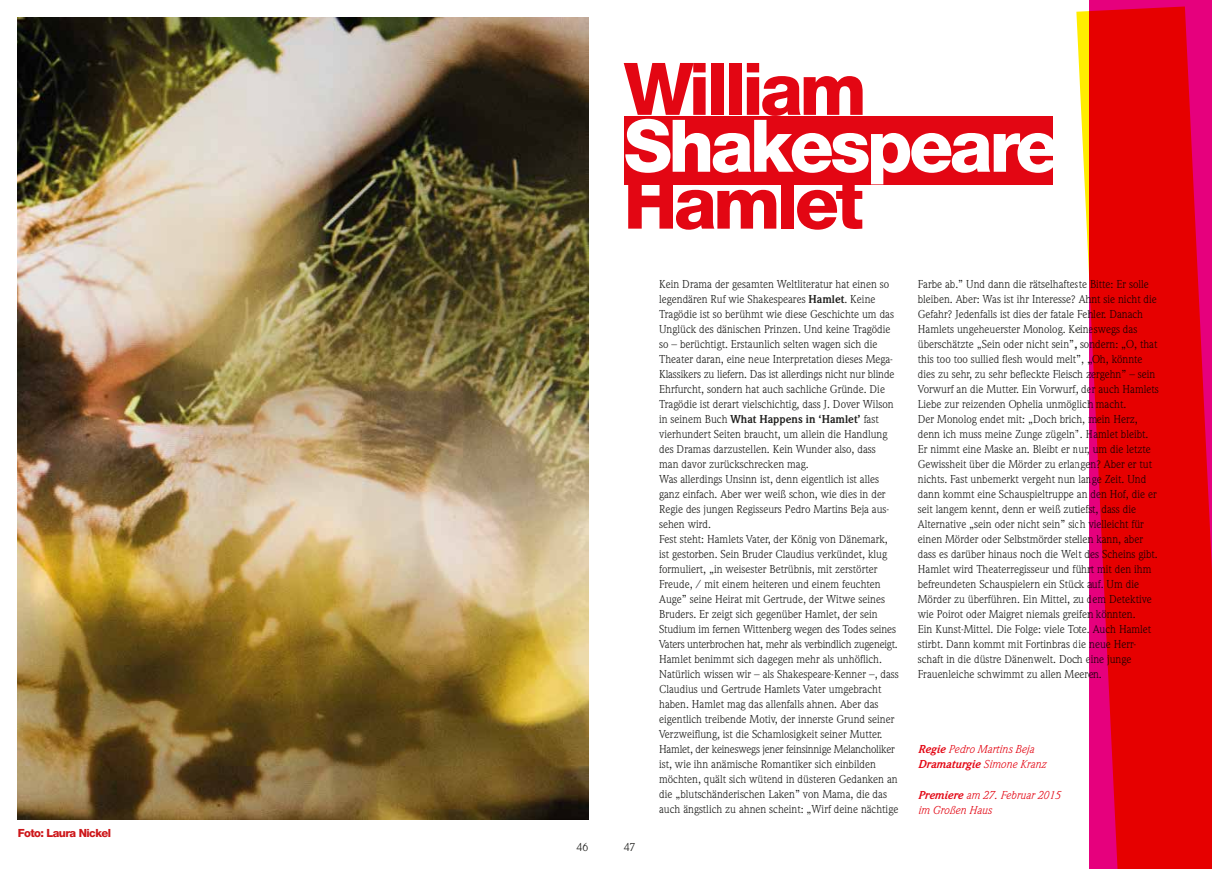
<style>
.page{position:relative;width:1212px;height:869px;background:#fff}
.page>*{position:absolute;margin:0;border:0;box-sizing:border-box;transform-origin:0 0}
.t1{font:800 72.62px "Helvetica Neue";letter-spacing:-.05em;color:#e30613}
.t2{font:800 72.62px "Helvetica Neue";letter-spacing:-.05em;color:#fff}
.t3{font:11.25px/15px "Weidemann";color:#1d1d1b}
.t4{font:italic 11.25px/15px "Weidemann";color:#e30613}
.t5{font:800 11.25px "Helvetica Neue";letter-spacing:-.05em;color:#cd171a}
.s1{font-weight:700}
</style>
<div class="page">
<div style="left:624px;top:116px;width:428px;height:68px;background:#e30613"></div>
<img style="left:18px;top:18px;width:570px;height:801px">
<svg style="left:1076px;top:11px;width:13px;height:263px"></svg>
<svg style="left:1089px;top:0;width:123px;height:868px;background:#e60014"></svg>
<p class="t5" style="left:18px;top:826px;width:95px">Foto: Laura Nickel</p>
<p class="t3" style="left:576px;top:839px;width:13px">46</p>
<h1 class="t1" style="left:624px;top:46px;width:245px">William</h1>
<h1 class="t2" style="left:624px;top:103px;width:437px">Shakespeare</h1>
<h1 class="t1" style="left:624px;top:159px;width:241px">Hamlet</h1>
<p class="t3" style="left:624px;top:839px;width:13px">47</p>
<p class="t3" style="left:659px;top:276px;width:241px">Kein Drama der gesamten Weltliteratur hat einen so legendären Ruf wie Shakespeares <span class="s1">Hamlet</span>. Keine Tragödie ist so berühmt wie diese Geschichte um das Unglück des dänischen Prinzen. Und keine Tragödie so – berüchtigt. Erstaunlich selten wagen sich die Theater daran, eine neue Interpretation dieses Mega-Klassikers zu liefern. Das ist allerdings nicht nur blinde Ehrfurcht, sondern hat auch sachliche Gründe. Die Tragödie ist derart vielschichtig, dass J. Dover Wilson in seinem Buch <span class="s1">What Happens in ‘Hamlet’</span> fast vierhundert Seiten braucht, um allein die Handlung des Dramas darzustellen. Kein Wunder also, dass<br>man davor zurückschrecken mag.<br>Was allerdings Unsinn ist, denn eigentlich ist alles ganz einfach. Aber wer weiß schon, wie dies in der Regie des jungen Regisseurs Pedro Martins Beja aus&shy;sehen wird.<br>Fest steht: Hamlets Vater, der König von Dänemark, ist gestorben. Sein Bruder Claudius verkündet, klug formuliert, „in weisester Betrübnis, mit zerstörter Freude, / mit einem heiteren und einem feuchten Auge” seine Heirat mit Gertrude, der Witwe seines Bruders. Er zeigt sich gegenüber Hamlet, der sein Studium im fernen Wittenberg wegen des Todes seines Vaters unterbrochen hat, mehr als verbindlich zugeneigt.<br>Hamlet benimmt sich dagegen mehr als unhöflich.<br>Natürlich wissen wir – als Shakespeare-Kenner –, dass Claudius und Gertrude Hamlets Vater umgebracht haben. Hamlet mag das allenfalls ahnen. Aber das eigentlich treibende Motiv, der innerste Grund seiner Verzweiflung, ist die Schamlosigkeit seiner Mutter.<br>Hamlet, der keineswegs jener feinsinnige Melancholiker ist, wie ihn anämische Romantiker sich einbilden möchten, quält sich wütend in düsteren Gedanken an die „blutschänderischen Laken” von Mama, die das auch ängstlich zu ahnen scheint: „Wirf deine nächtige</p>
<p class="t3" style="left:918px;top:276px;width:242px">Farbe ab.” Und dann die rätselhafteste Bitte: Er solle bleiben. Aber: Was ist ihr Interesse? Ahnt sie nicht die Gefahr? Jedenfalls ist dies der fatale Fehler. Danach Hamlets ungeheuerster Monolog. Keineswegs das überschätzte „Sein oder nicht sein”, sondern: „O, that this too too sullied flesh would melt”, „Oh, könnte dies zu sehr, zu sehr befleckte Fleisch zergehn” – sein Vorwurf an die Mutter. Ein Vorwurf, der auch Hamlets Liebe zur reizenden Ophelia unmöglich macht.<br>Der Monolog endet mit: „Doch brich, mein Herz, denn ich muss meine Zunge zügeln”. Hamlet bleibt.<br>Er nimmt eine Maske an. Bleibt er nur, um die letzte Gewissheit über die Mörder zu erlangen? Aber er tut nichts. Fast unbemerkt vergeht nun lange Zeit. Und dann kommt eine Schauspieltruppe an den Hof, die er seit langem kennt, denn er weiß zutiefst, dass die Alternative „sein oder nicht sein” sich vielleicht für einen Mörder oder Selbstmörder stellen kann, aber dass es darüber hinaus noch die Welt des Scheins gibt.<br>Hamlet wird Theaterregisseur und führt mit den ihm befreundeten Schauspielern ein Stück auf. Um die Mörder zu überführen. Ein Mittel, zu dem Detektive wie Poirot oder Maigret niemals greifen könnten.<br>Ein Kunst-Mittel. Die Folge: viele Tote. Auch Hamlet stirbt. Dann kommt mit Fortinbras die neue Herr&shy;schaft in die düstre Dänenwelt. Doch eine junge Frauenleiche schwimmt zu allen Meeren.</p>
<p class="t4" style="left:918px;top:741px;width:129px"><span class="s1">Regie</span> Pedro Martins Beja<br><span class="s1">Dramaturgie</span> Simone Kranz</p>
<p class="t4" style="left:918px;top:786px;width:144px"><span class="s1">Premiere</span> am 27. Februar 2015 im Großen Haus</p>
</div>
